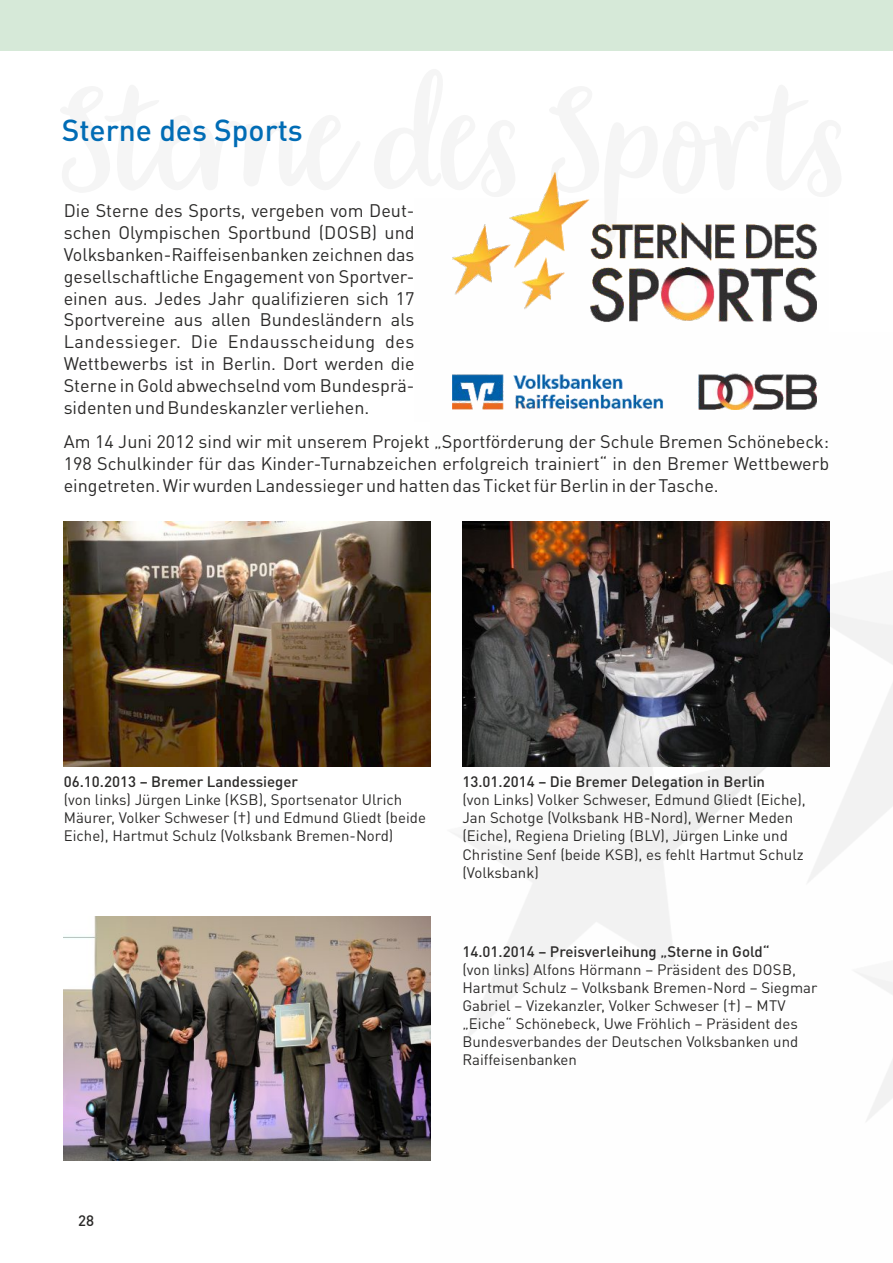
<style>
.page{position:relative;width:893px;height:1263px;background:#fff}
.page>*{position:absolute;margin:0;border:0;box-sizing:border-box;transform-origin:0 0}
.t1{font:500 30px "DIN Pro";color:#006cb5}
.t2{font:18px/21.8px "DIN Pro";color:#2b2a29;text-align:justify}
.t3{font:15px/18.1px "DIN Pro";color:#2b2a29}
.t4{font:500 15px "DIN Pro";color:#2b2a29}
</style>
<div class="page">
<div style="left:0;top:0;width:893px;height:51px;background:#d6e9d8"></div>
<img style="left:451px;top:521px;width:442px;height:601px">
<img style="left:453px;top:173px;width:363px;height:237px">
<img style="left:64px;top:521px;width:367px;height:245px">
<img style="left:462px;top:521px;width:367px;height:245px">
<img style="left:64px;top:916px;width:367px;height:244px">
<h1 class="t1" style="left:62px;top:119px;width:243px">Sterne des Sports</h1>
<p class="t2" style="left:64px;top:202px;width:352px">Die Sterne des Sports, vergeben vom Deut&shy;schen Olympischen Sportbund (DOSB) und Volksbanken-Raiffeisenbanken zeichnen das gesellschaftliche Engagement von Sportver&shy;einen aus. Jedes Jahr qualifizieren sich 17<br>Sportvereine aus allen Bundesländern als Landessieger. Die Endausscheidung des Wettbewerbs ist in Berlin. Dort werden die Sterne in Gold abwechselnd vom Bundesprä&shy;sidenten und Bundeskanzler verliehen.</p>
<p class="t2" style="left:64px;top:433px;width:767px">Am 14 Juni 2012 sind wir mit unserem Projekt „Sportförderung der Schule Bremen Schönebeck:<br>198 Schulkinder für das Kinder-Turnabzeichen erfolgreich trainiert“ in den Bremer Wettbewerb eingetreten. Wir wurden Landessieger und hatten das Ticket für Berlin in der Tasche.</p>
<p class="t4" style="left:64px;top:776px;width:236px">06.10.2013 – Bremer Landessieger</p>
<p class="t3" style="left:64px;top:792px;width:364px">(von links) Jürgen Linke (KSB), Sportsenator Ulrich<br>Mäurer, Volker Schweser (†) und Edmund Gliedt (beide<br>Eiche), Hartmut Schulz (Volksbank Bremen-Nord)</p>
<p class="t4" style="left:462px;top:776px;width:304px">13.01.2014 – Die Bremer Delegation in Berlin</p>
<p class="t3" style="left:462px;top:792px;width:345px">(von Links) Volker Schweser, Edmund Gliedt (Eiche), Jan Schotge (Volksbank HB-Nord), Werner Meden (Eiche), Regiena Drieling (BLV), Jürgen Linke und Christine Senf (beide KSB), es fehlt Hartmut Schulz (Volksbank)</p>
<p class="t4" style="left:462px;top:946px;width:309px">14.01.2014 – Preisverleihung „Sterne in Gold“</p>
<p class="t3" style="left:462px;top:962px;width:356px">(von links) Alfons Hörmann – Präsident des DOSB, Hartmut Schulz – Volksbank Bremen-Nord – Siegmar Gabriel – Vizekanzler, Volker Schweser (†) – MTV „Eiche“ Schönebeck, Uwe Fröhlich – Präsident des Bundesverbandes der Deutschen Volksbanken und Raiffeisenbanken</p>
<p class="t4" style="left:78px;top:1215px;width:17px">28</p>
</div>
